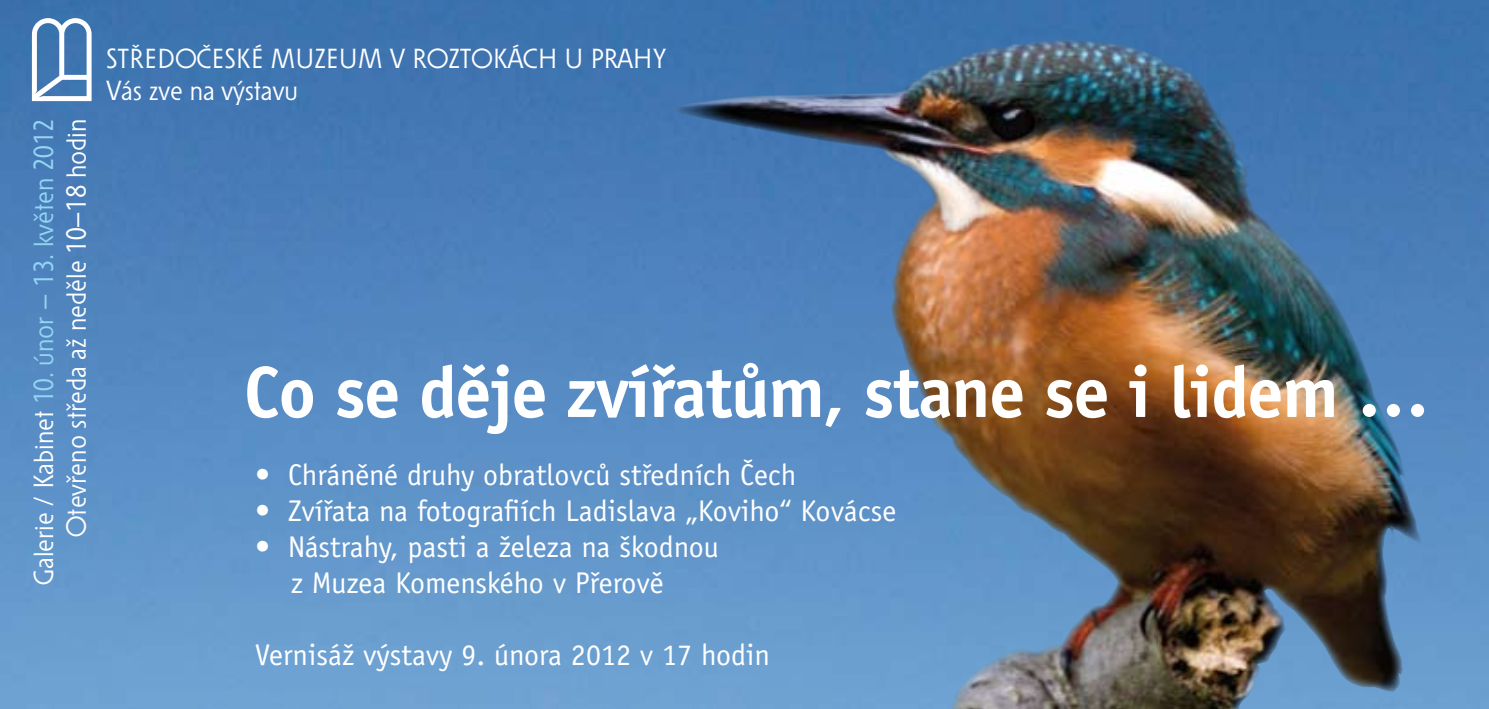
<style>
.page{position:relative;width:1489px;height:709px;background:#fff}
.page>*{position:absolute;margin:0;border:0;box-sizing:border-box;transform-origin:0 0}
.t1{font:700 72.5px "Officina Sans CE";letter-spacing:-.02em;color:#fff}
.t2{font:30px/36px "Officina Sans CE";color:#fff}
.t3{font:27.5px/32.5px "Solpera CE";color:#fff}
.s1{color:#93d5f2}
</style>
<div class="page">
<img style="left:0;top:0;width:1488px;height:709px">
<img style="left:668px;top:40px;width:591px;height:669px">
<svg style="left:32px;top:18px;width:60px;height:83px"></svg>
<p class="t3" style="left:29px;top:585px;width:468px;text-align:right;rotate:-90deg">Galerie / Kabinet <span class="s1">10. únor – 13. květen 2012<br></span>Otevřeno středa až neděle 10–18 hodin</p>
<p class="t3" style="left:106px;top:44px;width:562px">STŘEDOČESKÉ MUZEUM V ROZTOKÁCH U PRAHY<br>Vás zve na výstavu</p>
<h1 class="t1" style="left:244px;top:350px;width:1187px">Co se děje zvířatům, stane se i lidem …</h1>
<p class="t2" style="left:255px;top:457px;width:542px">• Chráněné druhy obratlovců středních Čech</p>
<p class="t2" style="left:255px;top:493px;width:642px">• Zvířata na fotografiích Ladislava „Koviho“ Kovácse</p>
<p class="t2" style="left:291px;top:529px;width:429px;text-indent:-36px">• Nástrahy, pasti a železa na škodnou z Muzea Komenského v Přerově</p>
<p class="t2" style="left:255px;top:637px;width:516px">Vernisáž výstavy 9. února 2012 v 17 hodin</p>
</div>
